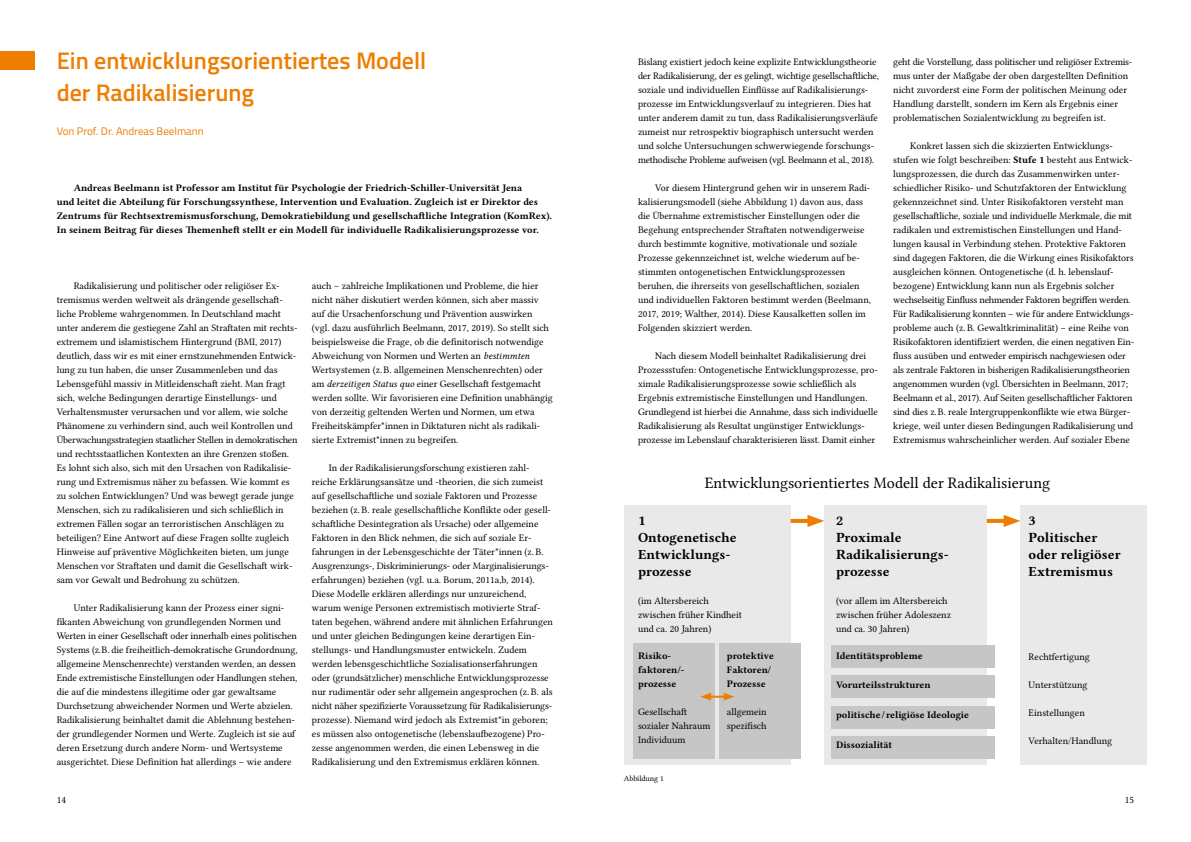
<style>
.page{position:relative;width:1191px;height:842px;background:#fff}
.page>*{position:absolute;margin:0;border:0;box-sizing:border-box;transform-origin:0 0}
.t1{font:600 24px/32px "Titillium";color:#ef7d00}
.t2{font:16px "Lin Libertine O";color:#000}
.t3{font:14px/17px "Lin Libertine OB";color:#000}
.t4{font:11px "Titillium";color:#ef7d00}
.t5{font:10px/14px "Lin Libertine O";color:#000}
.t6{font:10px/14px "Lin Libertine OB";color:#000}
.t7{font:8px "Lin Libertine O";color:#000}
.s1{font-family:"Lin Libertine OI"}
.s2{font-family:"Lin Libertine OB"}
</style>
<div class="page">
<div style="left:1020px;top:506px;width:126px;height:259px;background:#e9e9e9"></div>
<div style="left:824px;top:506px;width:162px;height:259px;background:#e9e9e9"></div>
<div style="left:831px;top:645px;width:163px;height:22px;background:#c6c6c6"></div>
<div style="left:831px;top:675px;width:163px;height:23px;background:#c6c6c6"></div>
<div style="left:831px;top:706px;width:163px;height:22px;background:#c6c6c6"></div>
<div style="left:831px;top:736px;width:163px;height:22px;background:#c6c6c6"></div>
<div style="left:624px;top:506px;width:166px;height:259px;background:#e9e9e9"></div>
<div style="left:634px;top:643px;width:81px;height:115px;background:#c6c6c6"></div>
<div style="left:0;top:51px;width:34px;height:18px;background:#ef7d00"></div>
<div style="left:719px;top:643px;width:81px;height:115px;background:#c6c6c6"></div>
<svg style="left:790px;top:519px;width:17px;height:4px"></svg>
<svg style="left:807px;top:515px;width:17px;height:12px"></svg>
<svg style="left:986px;top:519px;width:17px;height:4px"></svg>
<svg style="left:1003px;top:515px;width:17px;height:12px"></svg>
<hr style="left:707px;top:696px;width:20px;height:2px;background:#ef7d00">
<svg style="left:700px;top:693px;width:11px;height:7px"></svg>
<svg style="left:723px;top:693px;width:11px;height:7px"></svg>
<h1 class="t1" style="left:57px;top:43px;width:371px">Ein entwicklungsorientiertes Modell der Radikalisierung</h1>
<p class="t4" style="left:57px;top:123px;width:148px">Von Prof. Dr. Andreas Beelmann</p>
<p class="t6" style="left:57px;top:181px;width:497px;text-indent:17px">Andreas Beelmann ist Professor am Institut für Psychologie der Friedrich-Schiller-Universität Jena<br>und leitet die Abteilung für Forschungssynthese, Intervention und Evaluation. Zugleich ist er Direktor des Zentrums für Rechtsextremismusforschung, Demokratiebildung und gesellschaftliche Integration (KomRex).<br>In seinem Beitrag für dieses Themenheft stellt er ein Modell für individuelle Radikalisierungsprozesse vor.</p>
<p class="t5" style="left:57px;top:278px;width:242px;text-indent:17px">Radikalisierung und politischer oder religiöser Ex&shy;tremismus werden weltweit als drängende gesellschaft&shy;liche Probleme wahrgenommen. In Deutschland macht unter anderem die gestiegene Zahl an Straftaten mit rechts&shy;extremem und islamistischem Hintergrund (BMI, 2017) deutlich, dass wir es mit einer ernstzunehmenden Entwick&shy;lung zu tun haben, die unser Zusammenleben und das Lebensgefühl massiv in Mitleidenschaft zieht. Man fragt sich, welche Bedingungen derartige Einstellungs- und Verhaltensmuster verursachen und vor allem, wie solche Phänomene zu verhindern sind, auch weil Kontrollen und Überwachungsstrategien staatlicher Stellen in demokratischen und rechtsstaatlichen Kontexten an ihre Grenzen stoßen.<br>Es lohnt sich also, sich mit den Ursachen von Radikalisie&shy;rung und Extremismus näher zu befassen. Wie kommt es zu solchen Entwicklungen? Und was bewegt gerade junge Menschen, sich zu radikalisieren und sich schließlich in extremen Fällen sogar an terroristischen Anschlägen zu beteiligen? Eine Antwort auf diese Fragen sollte zugleich Hinweise auf präventive Möglichkeiten bieten, um junge Menschen vor Straftaten und damit die Gesellschaft wirk&shy;sam vor Gewalt und Bedrohung zu schützen.</p>
<p class="t5" style="left:57px;top:600px;width:242px;text-indent:17px">Unter Radikalisierung kann der Prozess einer signi&shy;fikanten Abweichung von grundlegenden Normen und Werten in einer Gesellschaft oder innerhalb eines politischen Systems (z. B. die freiheitlich-demokratische Grundordnung, allgemeine Menschenrechte) verstanden werden, an dessen Ende extremistische Einstellungen oder Handlungen stehen, die auf die mindestens illegitime oder gar gewaltsame Durchsetzung abweichender Normen und Werte abzielen.<br>Radikalisierung beinhaltet damit die Ablehnung bestehen&shy;der grundlegender Normen und Werte. Zugleich ist sie auf deren Ersetzung durch andere Norm- und Wertsysteme ausgerichtet. Diese Definition hat allerdings – wie andere</p>
<p class="t5" style="left:312px;top:278px;width:242px">auch – zahlreiche Implikationen und Probleme, die hier nicht näher diskutiert werden können, sich aber massiv auf die Ursachenforschung und Prävention auswirken<br>(vgl. dazu ausführlich Beelmann, 2017, 2019). So stellt sich beispielsweise die Frage, ob die definitorisch notwendige Abweichung von Normen und Werten an <span class="s1">bestimmten </span>Wertsystemen (z. B. allgemeinen Menschenrechten) oder am <span class="s1">derzeitigen Status quo</span> einer Gesellschaft festgemacht werden sollte. Wir favorisieren eine Definition unabhängig von derzeitig geltenden Werten und Normen, um etwa Freiheitskämpfer*innen in Diktaturen nicht als radikali&shy;sierte Extremist*innen zu begreifen.</p>
<p class="t5" style="left:312px;top:460px;width:242px;text-indent:17px">In der Radikalisierungsforschung existieren zahl&shy;reiche Erklärungsansätze und -theorien, die sich zumeist auf gesellschaftliche und soziale Faktoren und Prozesse beziehen (z. B. reale gesellschaftliche Konflikte oder gesell&shy;schaftliche Desintegration als Ursache) oder allgemeine Faktoren in den Blick nehmen, die sich auf soziale Er&shy;fahrungen in der Lebensgeschichte der Täter*innen (z. B.<br>Ausgrenzungs-, Diskriminierungs- oder Marginalisierungs&shy;erfahrungen) beziehen (vgl. u.a. Borum, 2011a,b, 2014).<br>Diese Modelle erklären allerdings nur unzureichend, warum wenige Personen extremistisch motivierte Straf&shy;taten begehen, während andere mit ähnlichen Erfahrungen und unter gleichen Bedingungen keine derartigen Ein&shy;stellungs- und Handlungsmuster entwickeln. Zudem werden lebensgeschichtliche Sozialisationserfahrungen oder (grundsätzlicher) menschliche Entwicklungsprozesse nur rudimentär oder sehr allgemein angesprochen (z. B. als nicht näher spezifizierte Voraussetzung für Radikalisierungs&shy;prozesse). Niemand wird jedoch als Extremist*in geboren; es müssen also ontogenetische (lebenslaufbezogene) Pro&shy;zesse angenommen werden, die einen Lebensweg in die Radikalisierung und den Extremismus erklären können.</p>
<p class="t5" style="left:893px;top:54px;width:240px">geht die Vorstellung, dass politischer und religiöser Extremis&shy;mus unter der Maßgabe der oben dargestellten Definition nicht zuvorderst eine Form der politischen Meinung oder Handlung darstellt, sondern im Kern als Ergebnis einer problematischen Sozialentwicklung zu begreifen ist.</p>
<p class="t5" style="left:893px;top:138px;width:242px;text-indent:17px">Konkret lassen sich die skizzierten Entwicklungs&shy;stufen wie folgt beschreiben: <span class="s2">Stufe 1</span> besteht aus Entwick&shy;lungsprozessen, die durch das Zusammenwirken unter&shy;schiedlicher Risiko- und Schutzfaktoren der Entwicklung gekennzeichnet sind. Unter Risikofaktoren versteht man gesellschaftliche, soziale und individuelle Merkmale, die mit radikalen und extremistischen Einstellungen und Hand&shy;lungen kausal in Verbindung stehen. Protektive Faktoren sind dagegen Faktoren, die die Wirkung eines Risikofaktors ausgleichen können. Ontogenetische (d. h. lebenslauf&shy;bezogene) Entwicklung kann nun als Ergebnis solcher wechselseitig Einfluss nehmender Faktoren begriffen werden.<br>Für Radikalisierung konnten – wie für andere Entwicklungs&shy;probleme auch (z. B. Gewaltkriminalität) – eine Reihe von Risikofaktoren identifiziert werden, die einen negativen Ein&shy;fluss ausüben und entweder empirisch nachgewiesen oder als zentrale Faktoren in bisherigen Radikalisierungstheorien angenommen wurden (vgl. Übersichten in Beelmann, 2017; Beelmann et al., 2017). Auf Seiten gesellschaftlicher Faktoren sind dies z. B. reale Intergruppenkonflikte wie etwa Bürger&shy;kriege, weil unter diesen Bedingungen Radikalisierung und Extremismus wahrscheinlicher werden. Auf sozialer Ebene</p>
<h2 class="t2" style="left:704px;top:470px;width:347px">Entwicklungsorientiertes Modell der Radikalisierung</h2>
<h3 class="t3" style="left:638px;top:511px;width:100px">1<br>Ontogenetische<br>Entwicklungs&shy;prozesse</h3>
<p class="t5" style="left:638px;top:592px;width:105px">(im Altersbereich zwischen früher Kindheit und ca. 20 Jahren)</p>
<p class="t5" style="left:638px;top:54px;width:242px">Bislang existiert jedoch keine explizite Entwicklungstheorie der Radikalisierung, der es gelingt, wichtige gesellschaftliche, soziale und individuellen Einflüsse auf Radikalisierungs&shy;prozesse im Entwicklungsverlauf zu integrieren. Dies hat unter anderem damit zu tun, dass Radikalisierungsverläufe zumeist nur retrospektiv biographisch untersucht werden und solche Untersuchungen schwerwiegende forschungs&shy;methodische Probleme aufweisen (vgl. Beelmann et al., 2018).</p>
<p class="t5" style="left:638px;top:180px;width:234px;text-indent:17px">Vor diesem Hintergrund gehen wir in unserem Radi&shy;kalisierungsmodell (siehe Abbildung 1) davon aus, dass die Übernahme extremistischer Einstellungen oder die Begehung entsprechender Straftaten notwendigerweise durch bestimmte kognitive, motivationale und soziale Prozesse gekennzeichnet ist, welche wiederum auf be&shy;stimmten ontogenetischen Entwicklungsprozessen beruhen, die ihrerseits von gesellschaftlichen, sozialen und individuellen Faktoren bestimmt werden (Beelmann, 2017, 2019; Walther, 2014). Diese Kausalketten sollen im Folgenden skizziert werden.</p>
<p class="t5" style="left:638px;top:348px;width:241px;text-indent:17px">Nach diesem Modell beinhaltet Radikalisierung drei Prozessstufen: Ontogenetische Entwicklungsprozesse, pro&shy;ximale Radikalisierungsprozesse sowie schließlich als Ergebnis extremistische Einstellungen und Handlungen.<br>Grundlegend ist hierbei die Annahme, dass sich individuelle Radikalisierung als Resultat ungünstiger Entwicklungs&shy;prozesse im Lebenslauf charakterisieren lässt. Damit einher</p>
<h3 class="t3" style="left:836px;top:511px;width:114px">2<br>Proximale<br>Radikalisierungs&shy;prozesse</h3>
<p class="t5" style="left:836px;top:592px;width:116px">(vor allem im Altersbereich zwischen früher Adoleszenz und ca. 30 Jahren)</p>
<h3 class="t3" style="left:1028px;top:511px;width:94px">3<br>Politischer oder religiöser<br>Extremismus</h3>
<p class="t6" style="left:638px;top:648px;width:48px">Risiko&shy;faktoren/- prozesse</p>
<p class="t5" style="left:638px;top:703px;width:74px">Gesellschaft sozialer Nahraum<br>Individuum</p>
<p class="t7" style="left:624px;top:772px;width:42px">Abbildung 1</p>
<p class="t6" style="left:727px;top:648px;width:49px">protektive<br>Faktoren/<br>Prozesse</p>
<p class="t5" style="left:727px;top:703px;width:41px">allgemein spezifisch</p>
<p class="t6" style="left:836px;top:648px;width:88px">Identitätsprobleme</p>
<p class="t6" style="left:836px;top:678px;width:96px">Vorurteilsstrukturen</p>
<p class="t6" style="left:836px;top:708px;width:134px">politische/religiöse Ideologie</p>
<p class="t6" style="left:836px;top:738px;width:58px">Dissozialität</p>
<p class="t5" style="left:1028px;top:648px;width:63px">Rechtfertigung</p>
<p class="t5" style="left:1028px;top:676px;width:60px">Unterstützung</p>
<p class="t5" style="left:1028px;top:704px;width:58px">Einstellungen</p>
<p class="t5" style="left:1028px;top:732px;width:85px">Verhalten/Handlung</p>
<p class="t5" style="left:57px;top:791px;width:11px">14</p>
<p class="t5" style="left:1125px;top:791px;width:11px">15</p>
</div>
